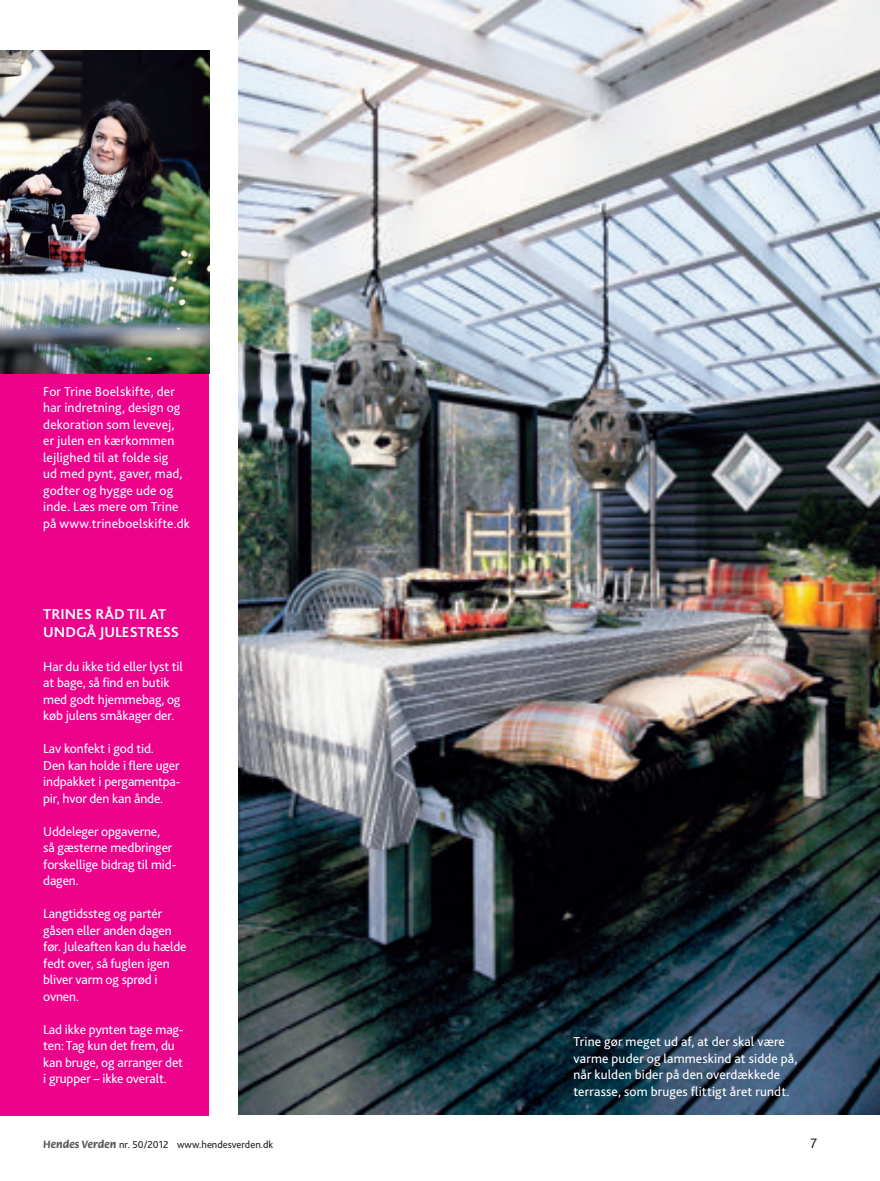
<style>
.page{position:relative;width:880px;height:1181px;background:#fff}
.page>*{position:absolute;margin:0;border:0;box-sizing:border-box;transform-origin:0 0}
.t1{font:700 15px/18px "Bliss 2";color:#fff}
.t2{font:14.25px "Bliss 2";color:#231f20}
.t3{font:13.5px/16.5px "Bliss 2";letter-spacing:-.01em;color:#fff}
.t4{font:13.5px/16.5px "Bliss 2";letter-spacing:.01em;color:#fff}
.t5{font:10.5px "Bliss 2";color:#231f20}
.s1{font-family:"Flora Std";font-weight:700;font-size:11.25px;color:#57585a}
</style>
<div class="page">
<div style="left:0;top:373px;width:209px;height:742px;background:#ed028c"></div>
<img style="left:238px;top:0;width:642px;height:1114px">
<img style="left:0;top:50px;width:209px;height:323px">
<p class="t4" style="left:43px;top:382px;width:148px">For Trine Boelskifte, der har indretning, design og dekoration som levevej,<br>er julen en kærkommen lejlighed til at folde sig<br>ud med pynt, gaver, mad, godter og hygge ude og inde. Læs mere om Trine på www.trineboelskifte.dk</p>
<p class="t1" style="left:43px;top:604px;width:137px">TRINES RÅD TIL AT<br>UNDGÅ JULESTRESS</p>
<p class="t3" style="left:43px;top:658px;width:141px">Har du ikke tid eller lyst til at bage, så find en butik med godt hjemmebag, og køb julens småkager der.</p>
<p class="t3" style="left:43px;top:740px;width:139px">Lav konfekt i god tid.<br>Den kan holde i flere uger indpakket i pergamentpa&shy;pir, hvor den kan ånde.</p>
<p class="t3" style="left:43px;top:823px;width:135px">Uddeleger opgaverne,<br>så gæsterne medbringer forskellige bidrag til mid&shy;dagen.</p>
<p class="t3" style="left:43px;top:905px;width:145px">Langtidssteg og partér gåsen eller anden dagen før. Juleaften kan du hælde fedt over, så fuglen igen bliver varm og sprød i ovnen.</p>
<p class="t3" style="left:43px;top:1021px;width:142px">Lad ikke pynten tage mag&shy;ten: Tag kun det frem, du kan bruge, og arranger det i grupper – ikke overalt.</p>
<p class="t4" style="left:573px;top:1033px;width:225px">Trine gør meget ud af, at der skal være varme puder og lammeskind at sidde på, når kulden bider på den overdækkede terrasse, som bruges flittigt året rundt.</p>
<p class="t5" style="left:43px;top:1137px;width:232px"><span class="s1">Hendes Verden</span> nr. 50/2012 www.hendesverden.dk</p>
<p class="t2" style="left:810px;top:1134px;width:8px">7</p>
</div>
